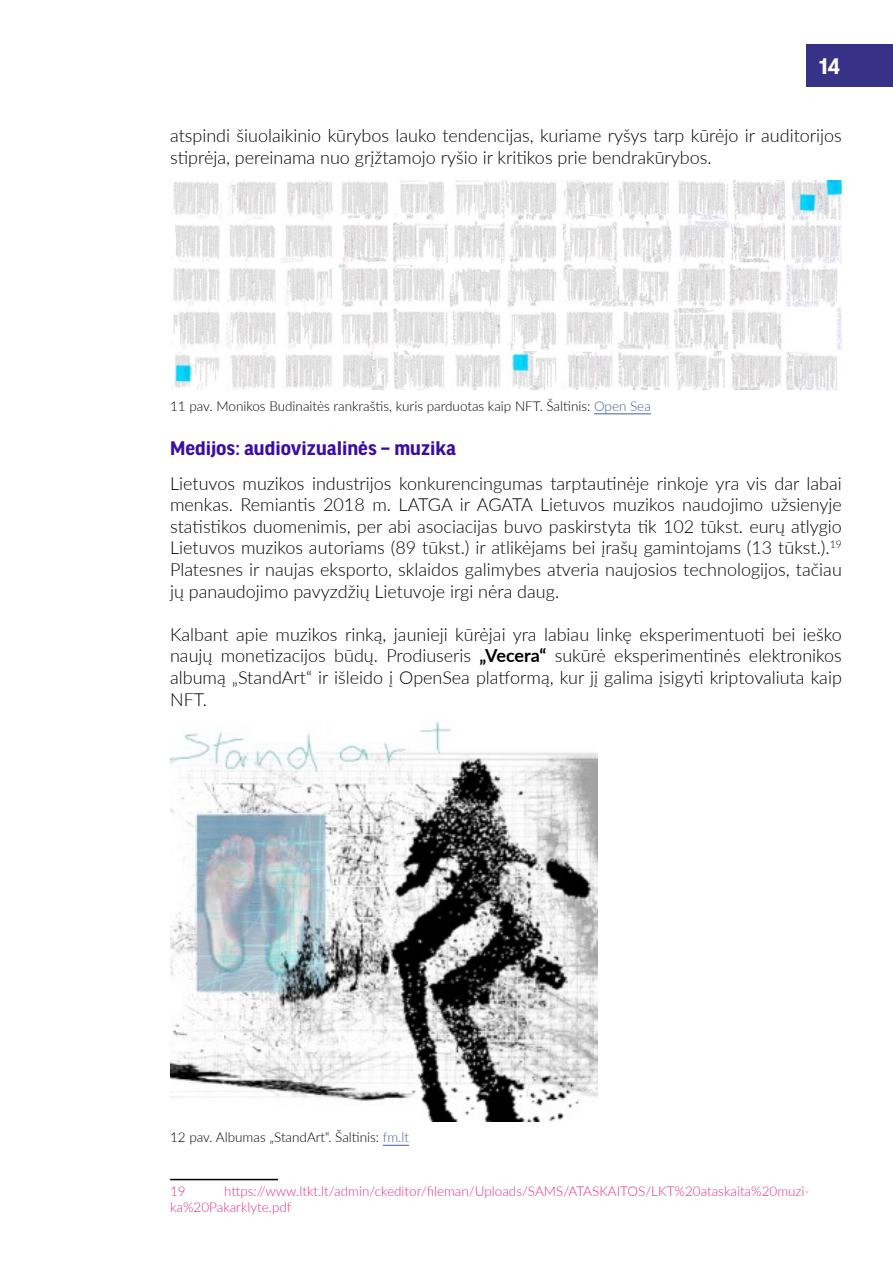
<style>
.page{position:relative;width:893px;height:1263px;background:#fff}
.page>*{position:absolute;margin:0;border:0;box-sizing:border-box;transform-origin:0 0}
.t1{font:700 24px "Good Headline Pro";color:#fff}
.t2{font:700 21px "Good Headline Pro";color:#3b0da3}
.t3{font:300 18px/21.6px "Lato";color:#000;text-align:justify}
.t4{font:300 13.5px/16.2px "Lato";color:#e83085}
.t5{font:300 13.5px "Lato";color:#000}
.s1{color:#445ea8}
.s2{font-weight:700}
</style>
<div class="page">
<div style="left:807px;top:45px;width:86px;height:42px;background:#373187"></div>
<hr style="left:170px;top:1179px;width:108px;height:1px;background:#000">
<img style="left:171px;top:181px;width:671px;height:208px">
<hr style="left:594px;top:414px;width:57px;height:1px;background:#445ea8">
<img style="left:170px;top:720px;width:427px;height:402px">
<svg style="left:383px;top:1145px;width:26px;height:1px"></svg>
<h1 class="t1" style="left:819px;top:55px;width:22px">14</h1>
<p class="t3" style="left:170px;top:124px;width:673px">atspindi šiuolaikinio kūrybos lauko tendencijas, kuriame ryšys tarp kūrėjo ir auditorijos stiprėja, pereinama nuo grįžtamojo ryšio ir kritikos prie bendrakūrybos.</p>
<p class="t5" style="left:170px;top:396px;width:482px">11 pav. Monikos Budinaitės rankraštis, kuris parduotas kaip NFT. Šaltinis: <span class="s1">Open Sea</span></p>
<p class="t2" style="left:170px;top:439px;width:288px">Medijos: audiovizualinės – muzika</p>
<p class="t3" style="left:170px;top:472px;width:673px">Lietuvos muzikos industrijos konkurencingumas tarptautinėje rinkoje yra vis dar labai menkas. Remiantis 2018 m. LATGA ir AGATA Lietuvos muzikos naudojimo užsienyje statistikos duomenimis, per abi asociacijas buvo paskirstyta tik 102 tūkst. eurų atlygio Lietuvos muzikos autoriams (89 tūkst.) ir atlikėjams bei įrašų gamintojams (13 tūkst.).<sup>19<br></sup>Platesnes ir naujas eksporto, sklaidos galimybes atveria naujosios technologijos, tačiau jų panaudojimo pavyzdžių Lietuvoje irgi nėra daug.</p>
<p class="t3" style="left:170px;top:623px;width:673px">Kalbant apie muzikos rinką, jaunieji kūrėjai yra labiau linkę eksperimentuoti bei ieško naujų monetizacijos būdų. Prodiuseris <span class="s2">„Vecera“</span> sukūrė eksperimentinės elektronikos albumą „StandArt“ ir išleido į OpenSea platformą, kur jį galima įsigyti kriptovaliuta kaip NFT.</p>
<p class="t5" style="left:170px;top:1128px;width:240px">12 pav. Albumas „StandArt“. Šaltinis: <span class="s1">fm.lt</span></p>
<p class="t4" style="left:170px;top:1182px;width:641px;text-indent:54px">https://www.ltkt.lt/admin/ckeditor/fileman/Uploads/SAMS/ATASKAITOS/LKT%20ataskaita%20muzi&shy;ka%20Pakarklyte.pdf</p>
<p class="t4" style="left:170px;top:1182px;width:17px">19</p>
</div>
